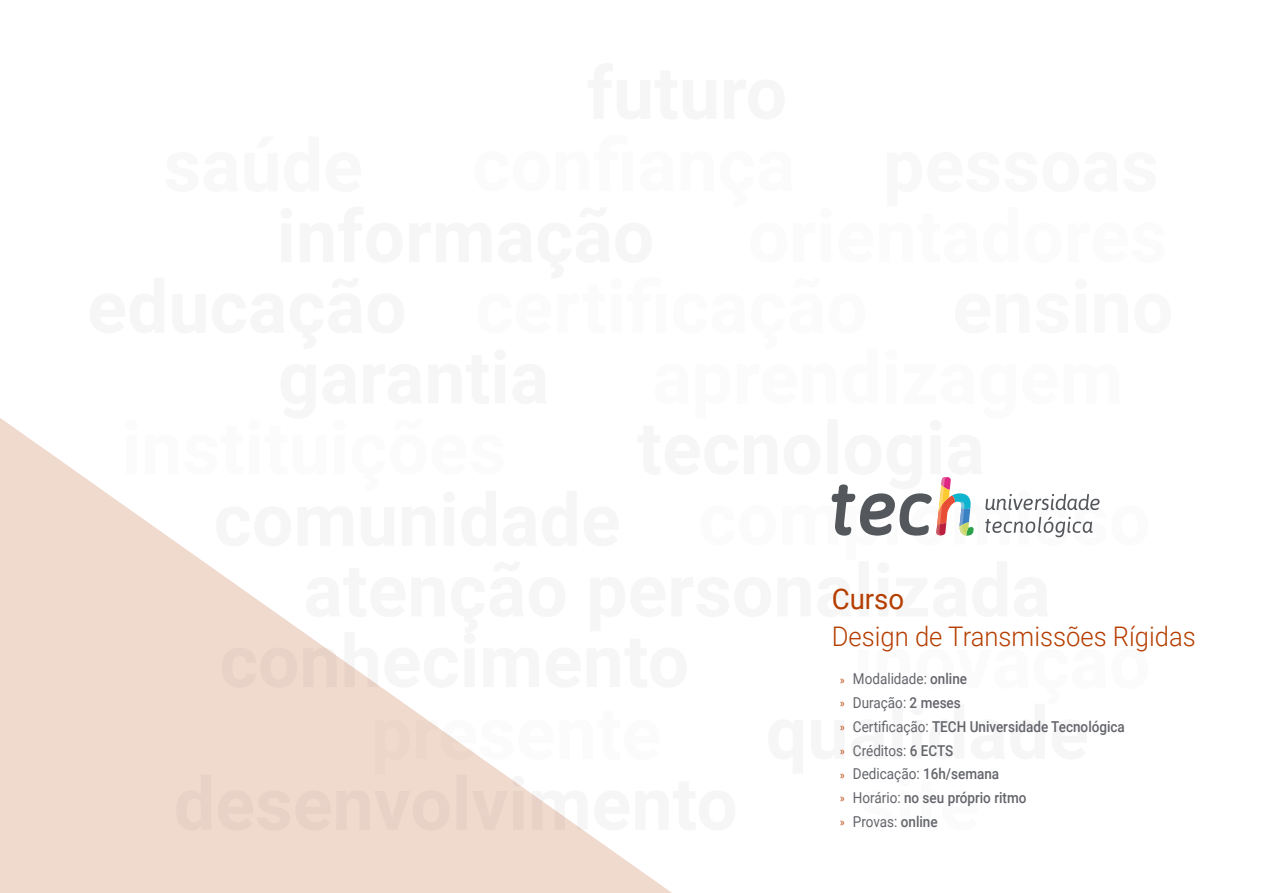
<style>
.page{position:relative;width:1263px;height:893px;background:#fff}
.page>*{position:absolute;margin:0;border:0;box-sizing:border-box;transform-origin:0 0}
.t1{font:28.5px "Roboto";color:#b53e00}
.t2{font:300 27px "Roboto";color:#b53e00;scale:.95 1}
.t3{font:15px "Roboto";color:#63656a;scale:.9 1}
.t4{font:500 15px "Roboto";color:#63656a;scale:.9 1}
.s1{font-family:"Myriad Pro";font-size:12px;color:#b53e00}
.s2{font-weight:500}
.s3{font-family:"Myriad Pro";font-weight:400;font-size:12px;color:#b53e00}
.s4{font-weight:400}
</style>
<div class="page">
<svg style="left:0;top:418px;width:672px;height:475px;fill:#f0d9cd"></svg>
<svg style="left:90px;top:418px;width:1010px;height:142px"></svg>
<p class="t1" style="left:832px;top:578px;width:74px">Curso</p>
<p class="t2" style="left:832px;top:617px;width:385px">Design de Transmissões Rígidas</p>
<p class="t3" style="left:840px;top:668px;width:143px"><span class="s1">»</span> Modalidade: <span class="s2">online</span></p>
<p class="t3" style="left:840px;top:692px;width:136px"><span class="s1">»</span> Duração: <span class="s2">2 meses</span></p>
<p class="t4" style="left:840px;top:716px;width:318px"><span class="s3">»</span> <span class="s4">Certificação:</span> TECH Universidade Tecnológica</p>
<p class="t3" style="left:840px;top:740px;width:127px"><span class="s1">»</span> Créditos: <span class="s2">6 ECTS</span></p>
<p class="t3" style="left:840px;top:763px;width:178px"><span class="s1">»</span> Dedicação: <span class="s2">16h/semana</span></p>
<p class="t4" style="left:840px;top:787px;width:208px"><span class="s3">»</span> <span class="s4">Horário:</span> no seu próprio ritmo</p>
<p class="t3" style="left:840px;top:811px;width:110px"><span class="s1">»</span> Provas: <span class="s2">online</span></p>
</div>
